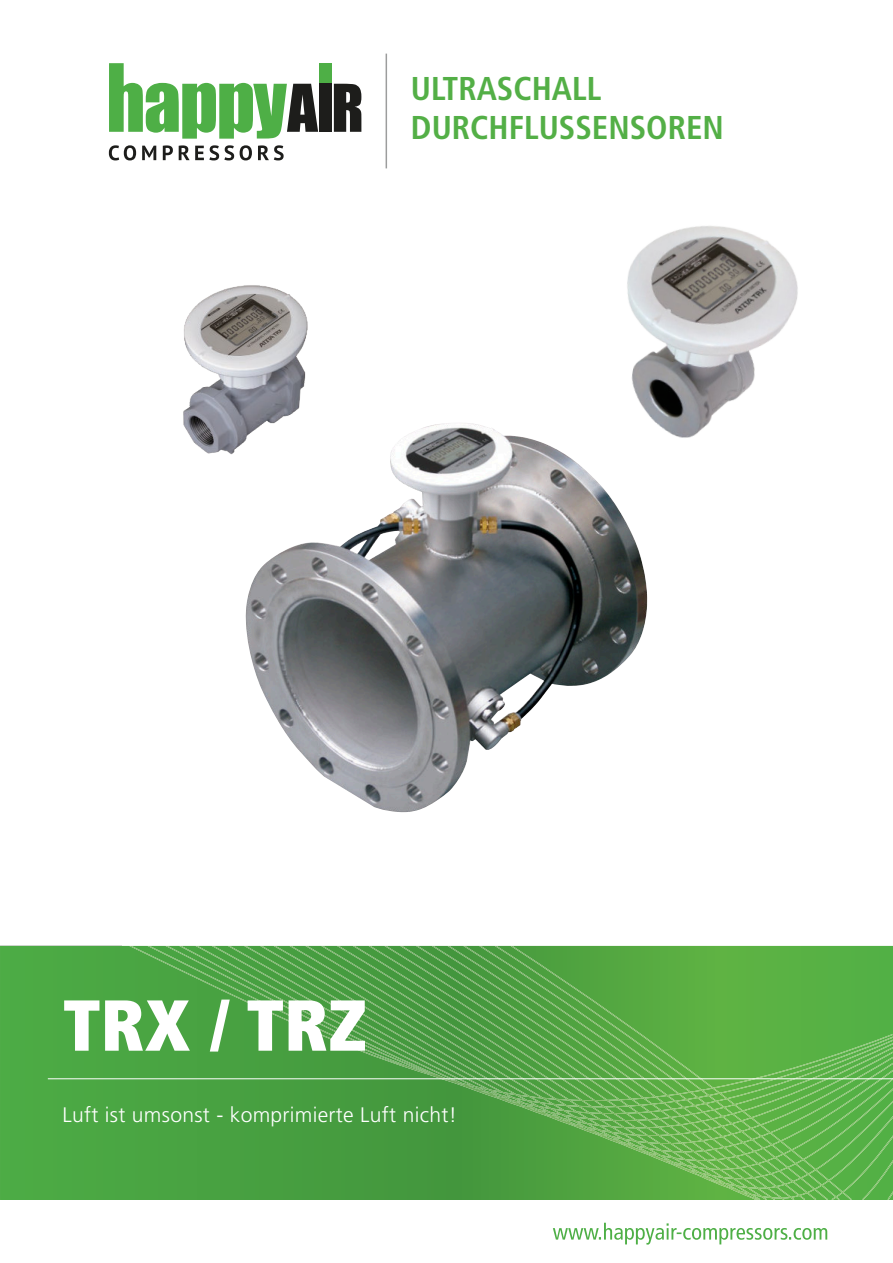
<style>
.page{position:relative;width:893px;height:1263px;background:#fff}
.page>*{position:absolute;margin:0;border:0;box-sizing:border-box;transform-origin:0 0}
.t1{font:900 condensed 72px "Frutiger LT Std";color:#fff}
.t2{font:700 condensed 33px/39.6px "Frutiger LT Std";color:#53af46}
.t3{font:300 21px "Frutiger LT Std";letter-spacing:.015em;color:#fff}
</style>
<div class="page">
<svg style="left:0;top:946px;width:893px;height:254px;background:#55ae48"></svg>
<svg style="left:129px;top:946px;width:631px;height:254px;background:#53a547"></svg>
<svg style="left:553px;top:1223px;width:274px;height:21px"></svg>
<hr style="left:48px;top:1078px;width:845px;height:1px;background:#fff">
<div style="left:319px;top:84px;width:12px;height:48px;background:#1d1d1b"></div>
<svg style="left:334px;top:84px;width:27px;height:48px"></svg>
<svg style="left:109px;top:63px;width:209px;height:76px"></svg>
<div style="left:319px;top:63px;width:12px;height:19px;background:#4eaf46"></div>
<svg style="left:109px;top:145px;width:175px;height:15px"></svg>
<hr style="left:386px;top:54px;width:1px;height:114px;background:#9c9d9d">
<img style="left:183px;top:285px;width:125px;height:170px">
<img style="left:627px;top:226px;width:171px;height:212px">
<img style="left:246px;top:422px;width:401px;height:390px">
<h2 class="t2" style="left:411px;top:71px;width:314px">ULTRASCHALL<br>DURCHFLUSSENSOREN</h2>
<h1 class="t1" style="left:63px;top:997px;width:305px">TRX / TRZ</h1>
<p class="t3" style="left:62px;top:1106px;width:396px">Luft ist umsonst - komprimierte Luft nicht!</p>
</div>
